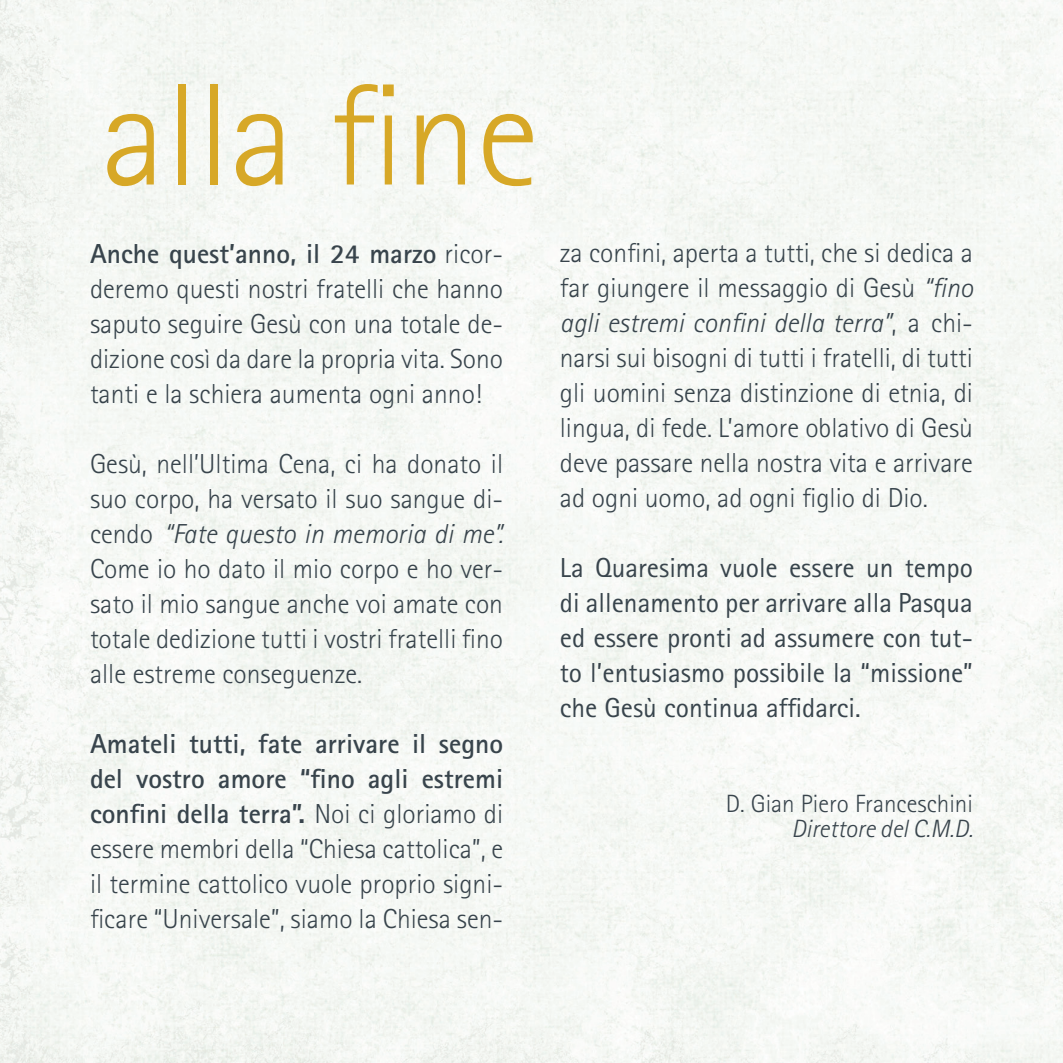
<style>
.page{position:relative;width:1063px;height:1063px;background:#f5f8f5}
.page>*{position:absolute;margin:0;border:0;box-sizing:border-box;transform-origin:0 0}
.t1{font:300 145px "Rotis Sans Serif";color:#d7a827}
.t2{font:300 27.5px/35px "Rotis Sans Serif";color:#38444c;text-align:justify}
.t3{font:27.5px/35px "Rotis Sans Serif";color:#38444c;text-align:justify}
.t4{font:300 25px "Rotis Sans Serif";color:#38444c}
.t5{font:italic 300 25px "Rotis Sans Serif";color:#38444c}
.s1{font-weight:700}
.s2{font-style:italic}
</style>
<div class="page">
<h1 class="t1" style="left:101px;top:52px;width:439px">alla fine</h1>
<p class="t2" style="left:90px;top:236px;width:415px"><span class="s1">Anche quest’anno, il 24 marzo</span> ricor&shy;deremo questi nostri fratelli che hanno saputo seguire Gesù con una totale de&shy;dizione così da dare la propria vita. Sono tanti e la schiera aumenta ogni anno!</p>
<p class="t2" style="left:90px;top:446px;width:415px">Gesù, nell’Ultima Cena, ci ha donato il suo corpo, ha versato il suo sangue di&shy;cendo <span class="s2">“Fate questo in memoria di me”.<br></span>Come io ho dato il mio corpo e ho ver&shy;sato il mio sangue anche voi amate con totale dedizione tutti i vostri fratelli fino alle estreme conseguenze.</p>
<p class="t2" style="left:90px;top:726px;width:415px"><span class="s1">Amateli tutti, fate arrivare il segno del vostro amore “fino agli estremi confini della terra”.</span> Noi ci gloriamo di essere membri della “Chiesa cattolica”, e il termine cattolico vuole proprio signi&shy;ficare “Universale”, siamo la Chiesa sen-</p>
<p class="t2" style="left:560px;top:235px;width:415px">za confini, aperta a tutti, che si dedica a far giungere il messaggio di Gesù <span class="s2">“fino agli estremi confini della terra”</span>, a chi&shy;narsi sui bisogni di tutti i fratelli, di tutti gli uomini senza distinzione di etnia, di lingua, di fede. L’amore oblativo di Gesù deve passare nella nostra vita e arrivare ad ogni uomo, ad ogni figlio di Dio.</p>
<p class="t3" style="left:560px;top:550px;width:415px">La Quaresima vuole essere un tempo di allenamento per arrivare alla Pasqua ed essere pronti ad assumere con tut&shy;to l’entusiasmo possibile la “missione” che Gesù continua affidarci.</p>
<p class="t4" style="left:726px;top:789px;width:249px">D. Gian Piero Franceschini</p>
<p class="t5" style="left:792px;top:814px;width:183px">Direttore del C.M.D.</p>
</div>
